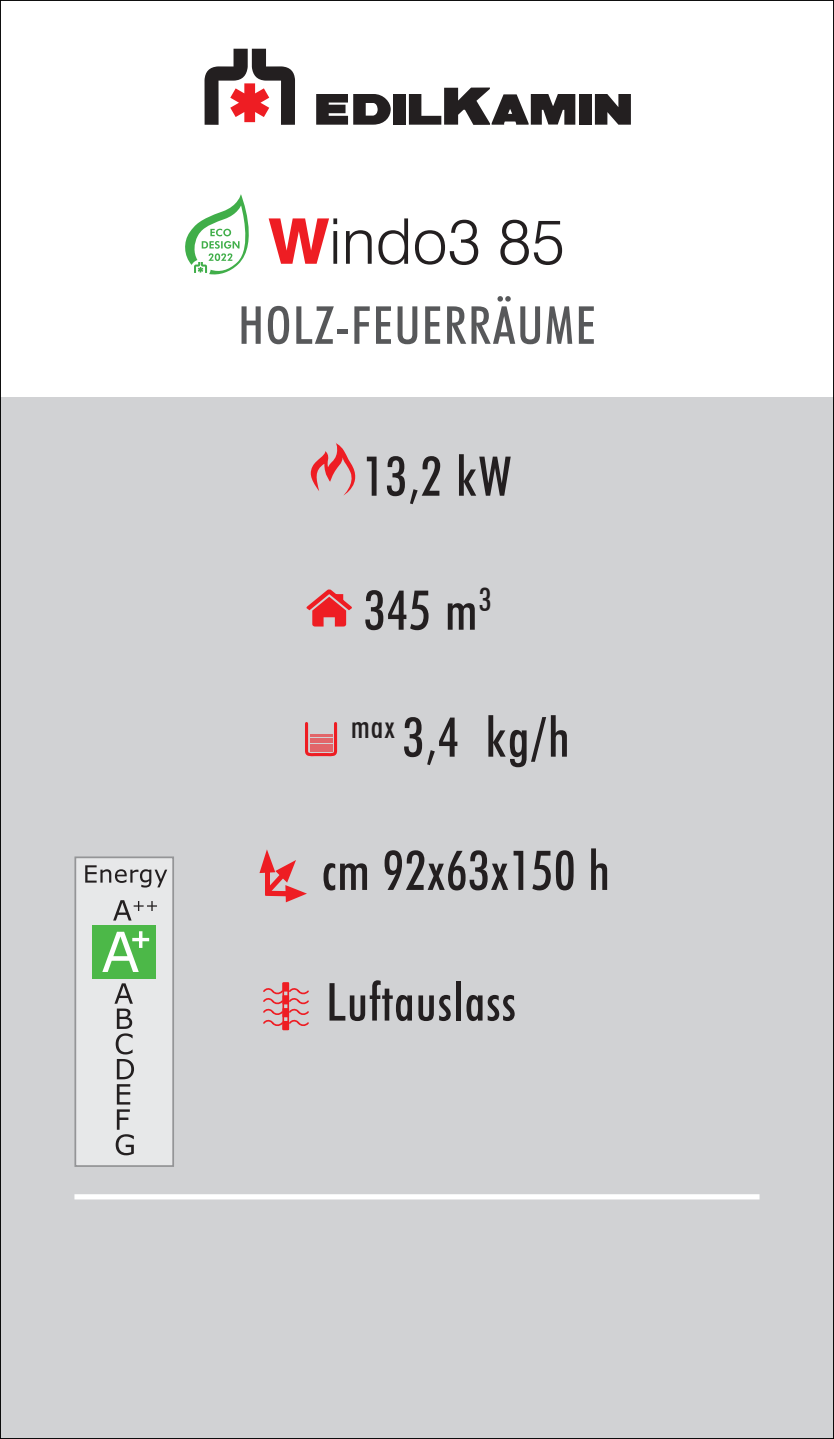
<style>
.page{position:relative;width:834px;height:1439px;background:#fff}
.page>*{position:absolute;margin:0;border:0;box-sizing:border-box;transform-origin:0 0}
.t1{font:300 63px "Swiss 721 BT";color:#231f20}
.t2{font:500 condensed 54.95px "Futura BT";letter-spacing:.02em;color:#231f20}
.t3{font:500 condensed 52.5px "Futura BT";letter-spacing:.03em;color:#57585a}
.t4{font:500 condensed 52.5px "Futura BT";letter-spacing:.02em;color:#231f20}
.s1{font-weight:800;color:#ee1d23}
</style>
<div class="page">
<div style="left:0;top:45px;width:833px;height:1394px;background:#d1d2d4"></div>
<div style="left:0;top:0;width:833px;height:397px;background:#fff"></div>
<svg style="left:204px;top:49px;width:91px;height:76px"></svg>
<div style="left:579px;top:94px;width:12px;height:31px;background:#231f20"></div>
<div style="left:393px;top:94px;width:12px;height:31px;background:#231f20"></div>
<svg style="left:316px;top:94px;width:75px;height:31px"></svg>
<svg style="left:409px;top:88px;width:166px;height:37px"></svg>
<svg style="left:594px;top:94px;width:36px;height:31px"></svg>
<svg style="left:259px;top:849px;width:48px;height:53px"></svg>
<div style="left:265px;top:890px;width:22px;height:6px;background:#ee1d23"></div>
<svg style="left:306px;top:589px;width:46px;height:37px"></svg>
<svg style="left:305px;top:722px;width:33px;height:35px"></svg>
<div style="left:310px;top:744px;width:22px;height:7px;background:#e26569"></div>
<hr style="left:310px;top:738px;width:22px;height:4px;background:#e26569">
<hr style="left:310px;top:734px;width:22px;height:2px;background:#ee1d23">
<svg style="left:310px;top:443px;width:46px;height:52px"></svg>
<svg style="left:282px;top:982px;width:7px;height:6px"></svg>
<div style="left:282px;top:1021px;width:7px;height:9px;background:#ee1d23;border:2px solid #ee1d23"></div>
<svg style="left:263px;top:988px;width:46px;height:38px"></svg>
<svg style="left:74px;top:856px;width:100px;height:311px;fill:#e7e8e9"></svg>
<svg style="left:85px;top:865px;width:82px;height:22px"></svg>
<svg style="left:113px;top:900px;width:44px;height:20px"></svg>
<div style="left:92px;top:925px;width:64px;height:53px;background:#4cb848"></div>
<svg style="left:102px;top:931px;width:47px;height:41px"></svg>
<svg style="left:114px;top:983px;width:20px;height:172px"></svg>
<div style="left:74px;top:1194px;width:685px;height:5px;background:#fff"></div>
<svg style="left:185px;top:194px;width:64px;height:81px"></svg>
<p class="t1" style="left:269px;top:203px;width:297px"><span class="s1">W</span>indo3 85</p>
<p class="t3" style="left:238px;top:293px;width:359px">HOLZ-FEUERRÄUME</p>
<p class="t2" style="left:363px;top:443px;width:150px">13,2 kW</p>
<p class="t2" style="left:364px;top:577px;width:129px">345 m<sup>3</sup></p>
<p class="t2" style="left:351px;top:704px;width:220px"><sup>max</sup> 3,4 kg/h</p>
<p class="t2" style="left:322px;top:837px;width:289px">cm 92x63x150 h</p>
<p class="t4" style="left:326px;top:970px;width:191px">Luftauslass</p>
</div>
